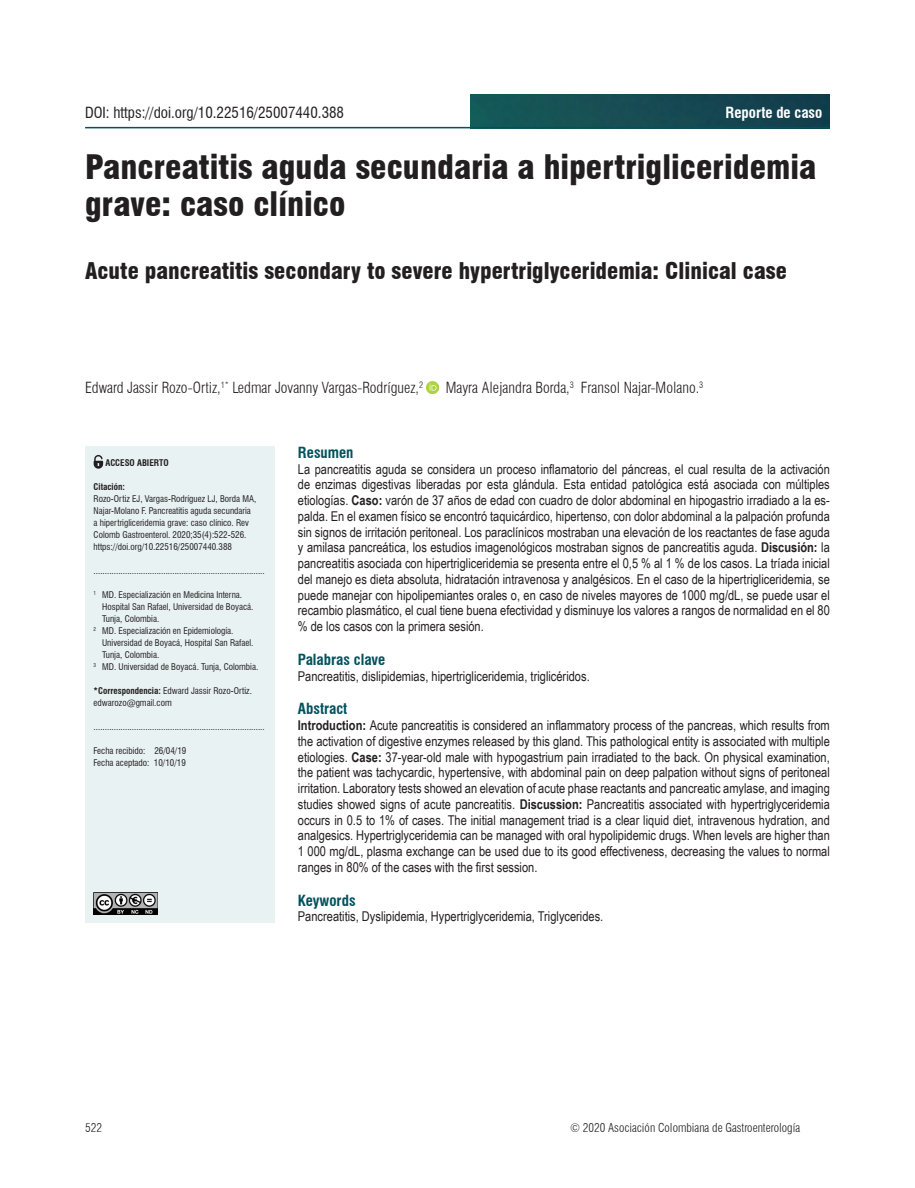
<style>
.page{position:relative;width:915px;height:1188px;background:#fff}
.page>*{position:absolute;margin:0;border:0;box-sizing:border-box;transform-origin:0 0}
.t1{font:900 condensed 33px/37.5px "Swiss 721 BT";color:#231f20}
.t2{font:900 condensed 22.5px "Swiss 721 BT";color:#231f20}
.Autores{font:300 condensed 15px "Swiss 721 BT";color:#231f20}
.t3{font:condensed 15px "Swiss 721 BT";color:#231f20}
.t4{font:700 condensed 15px "Swiss 721 BT";color:#00525d}
.t5{font:700 condensed 15px "Swiss 721 BT";color:#fff}
.t6{font:13.5px/15.8px "Arial Narrow";color:#231f20;text-align:justify}
.t7{font:300 condensed 12px "Swiss 721 BT";color:#231f20}
.Créditos_autores{font:condensed 9px/12px "Swiss 721 BT";color:#231f20}
.citacion{font:condensed 9px/12px "Swiss 721 BT";color:#231f20}
.Créditos_autores-2{font:700 condensed 9px "Swiss 721 BT";color:#231f20}
.s1{font-weight:700}
</style>
<div class="page">
<img style="left:470px;top:94px;width:359px;height:33px">
<svg style="left:426px;top:381px;width:12px;height:12px"></svg>
<div style="left:85px;top:446px;width:189px;height:477px;background:#e8f2f3"></div>
<svg style="left:93px;top:455px;width:10px;height:14px"></svg>
<hr style="left:85px;top:127px;width:744px;height:1px;background:#00525d">
<img style="left:94px;top:892px;width:64px;height:23px">
<p class="t3" style="left:85px;top:103px;width:260px">DOI: https://doi.org/10.22516/25007440.388</p>
<p class="t5" style="left:725px;top:103px;width:98px">Reporte de caso</p>
<h1 class="t1" style="left:85px;top:148px;width:732px">Pancreatitis aguda secundaria a hipertrigliceridemia grave: caso clínico</h1>
<h2 class="t2" style="left:85px;top:258px;width:703px">Acute pancreatitis secondary to severe hypertriglyceridemia: Clinical case</h2>
<p class="Autores" style="left:85px;top:379px;width:339px">Edward Jassir Rozo-Ortiz,<sup>1*</sup> Ledmar Jovanny Vargas-Rodríguez,<sup>2</sup></p>
<p class="Autores" style="left:445px;top:379px;width:259px">Mayra Alejandra Borda,<sup>3</sup> Fransol Najar-Molano.<sup>3</sup></p>
<p class="Créditos_autores-2" style="left:105px;top:457px;width:65px">ACCESO ABIERTO</p>
<p class="Créditos_autores-2" style="left:94px;top:481px;width:33px">Citación:</p>
<p class="citacion" style="left:94px;top:493px;width:164px">Rozo-Ortiz EJ, Vargas-Rodríguez LJ, Borda MA, Najar-Molano F. Pancreatitis aguda secundaria a hipertrigliceridemia grave: caso clínico. Rev Colomb Gastroenterol. 2020;35(4):522-526. https://doi.org/10.22516/25007440.388</p>
<p class="Créditos_autores" style="left:94px;top:565px;width:172px">............................................................................</p>
<p class="Créditos_autores" style="left:102px;top:589px;width:153px;text-indent:-9px"><sup>1</sup> MD. Especialización en Medicina Interna.<br>Hospital San Rafael, Universidad de Boyacá.<br>Tunja, Colombia.</p>
<p class="Créditos_autores" style="left:102px;top:625px;width:153px;text-indent:-9px"><sup>2</sup> MD. Especialización en Epidemiología.<br>Universidad de Boyacá, Hospital San Rafael.<br>Tunja, Colombia.</p>
<p class="Créditos_autores" style="left:94px;top:661px;width:166px"><sup>3</sup> MD. Universidad de Boyacá. Tunja, Colombia.</p>
<p class="Créditos_autores" style="left:94px;top:685px;width:160px"><span class="s1">*Correspondencia:</span> Edward Jassir Rozo-Ortiz.</p>
<p class="Créditos_autores" style="left:94px;top:697px;width:80px">edwarozo@gmail.com</p>
<p class="Créditos_autores" style="left:94px;top:721px;width:172px">............................................................................</p>
<p class="citacion" style="left:94px;top:745px;width:94px">Fecha recibido: 26/04/19</p>
<p class="citacion" style="left:94px;top:757px;width:94px">Fecha aceptado: 10/10/19</p>
<p class="t4" style="left:298px;top:443px;width:57px">Resumen</p>
<p class="t6" style="left:298px;top:460px;width:533px">La pancreatitis aguda se considera un proceso inflamatorio del páncreas, el cual resulta de la activación de enzimas digestivas liberadas por esta glándula. Esta entidad patológica está asociada con múltiples etiologías. <span class="s1">Caso:</span> varón de 37 años de edad con cuadro de dolor abdominal en hipogastrio irradiado a la es&shy;palda. En el examen físico se encontró taquicárdico, hipertenso, con dolor abdominal a la palpación profunda sin signos de irritación peritoneal. Los paraclínicos mostraban una elevación de los reactantes de fase aguda y amilasa pancreática, los estudios imagenológicos mostraban signos de pancreatitis aguda. <span class="s1">Discusión:</span> la pancreatitis asociada con hipertrigliceridemia se presenta entre el 0,5 % al 1 % de los casos. La tríada inicial del manejo es dieta absoluta, hidratación intravenosa y analgésicos. En el caso de la hipertrigliceridemia, se puede manejar con hipolipemiantes orales o, en caso de niveles mayores de 1000 mg/dL, se puede usar el recambio plasmático, el cual tiene buena efectividad y disminuye los valores a rangos de normalidad en el 80 % de los casos con la primera sesión.</p>
<p class="t4" style="left:298px;top:650px;width:89px">Palabras clave</p>
<p class="t6" style="left:298px;top:667px;width:293px">Pancreatitis, dislipidemias, hipertrigliceridemia, triglicéridos.</p>
<p class="t4" style="left:298px;top:700px;width:51px">Abstract</p>
<p class="t6" style="left:298px;top:717px;width:533px"><span class="s1">Introduction:</span> Acute pancreatitis is considered an inflammatory process of the pancreas, which results from the activation of digestive enzymes released by this gland. This pathological entity is associated with multiple etiologies. <span class="s1">Case:</span> 37-year-old male with hypogastrium pain irradiated to the back. On physical examination, the patient was tachycardic, hypertensive, with abdominal pain on deep palpation without signs of peritoneal irritation. Laboratory tests showed an elevation of acute phase reactants and pancreatic amylase, and imaging studies showed signs of acute pancreatitis. <span class="s1">Discussion:</span> Pancreatitis associated with hypertriglyceridemia occurs in 0.5 to 1% of cases. The initial management triad is a clear liquid diet, intravenous hydration, and analgesics. Hypertriglyceridemia can be managed with oral hypolipidemic drugs. When levels are higher than 1 000 mg/dL, plasma exchange can be used due to its good effectiveness, decreasing the values to normal ranges in 80% of the cases with the first session.</p>
<p class="t4" style="left:298px;top:891px;width:59px">Keywords</p>
<p class="t6" style="left:298px;top:908px;width:307px">Pancreatitis, Dyslipidemia, Hypertriglyceridemia, Triglycerides.</p>
<p class="t7" style="left:85px;top:1120px;width:18px">522</p>
<p class="t7" style="left:570px;top:1120px;width:231px">© 2020 Asociación Colombiana de Gastroenterología</p>
</div>
